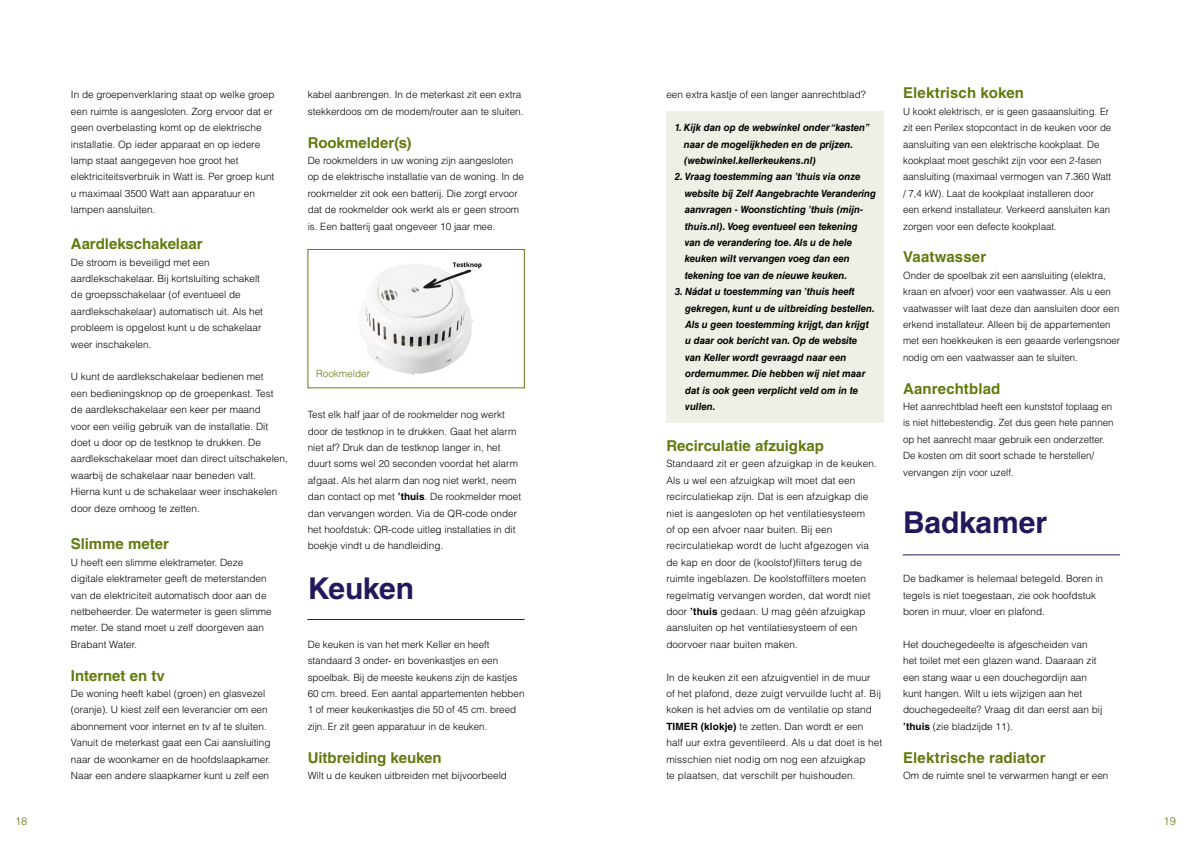
<style>
.page{position:relative;width:1191px;height:842px;background:#fff}
.page>*{position:absolute;margin:0;border:0;box-sizing:border-box;transform-origin:0 0}
.t1{font:700 30px "Helvetica LT Std";letter-spacing:-.01em;color:#23185b}
.t2{font:700 15px "Helvetica LT Std";color:#627b0f}
.t3{font:300 11px "Helvetica LT Std";color:#627b0f}
.t4{font:300 10px/16.4px "Helvetica LT Std";color:#000}
.t5{font:italic 700 10px/16.4px "Helvetica LT Std";color:#000}
.t6{font:300 10px "Helvetica LT Std";color:#627b0f}
.s1{font-weight:700}
</style>
<div class="page">
<div style="left:666px;top:111px;width:217px;height:312px;background:#eef0e5"></div>
<hr style="left:902px;top:554px;width:218px;height:1px;background:#23185b">
<img style="left:360px;top:262px;width:122px;height:113px">
<div style="left:308px;top:249px;width:216px;height:139px;border:1px solid #627b0f"></div>
<hr style="left:307px;top:619px;width:217px;height:1px;background:#23185b">
<p class="t4" style="left:71px;top:87px;width:205px">In de groepenverklaring staat op welke groep een ruimte is aangesloten. Zorg ervoor dat er geen overbelasting komt op de elektrische installatie. Op ieder apparaat en op iedere lamp staat aangegeven hoe groot het elektriciteitsverbruik in Watt is. Per groep kunt u maximaal 3500 Watt aan apparatuur en lampen aansluiten.</p>
<h2 class="t2" style="left:71px;top:235px;width:133px">Aardlekschakelaar</h2>
<p class="t4" style="left:71px;top:254px;width:194px">De stroom is beveiligd met een aardlekschakelaar. Bij kortsluiting schakelt de groepsschakelaar (of eventueel de aardlekschakelaar) automatisch uit. Als het probleem is opgelost kunt u de schakelaar weer inschakelen.</p>
<p class="t4" style="left:71px;top:369px;width:218px">U kunt de aardlekschakelaar bedienen met<br>een bedieningsknop op de groepenkast. Test<br>de aardlekschakelaar een keer per maand<br>voor een veilig gebruik van de installatie. Dit doet u door op de testknop te drukken. De aardlekschakelaar moet dan direct uitschakelen, waarbij de schakelaar naar beneden valt.<br>Hierna kunt u de schakelaar weer inschakelen door deze omhoog te zetten.</p>
<h2 class="t2" style="left:71px;top:535px;width:99px">Slimme meter</h2>
<p class="t4" style="left:71px;top:554px;width:202px">U heeft een slimme elektrameter. Deze digitale elektrameter geeft de meterstanden van de elektriciteit automatisch door aan de netbeheerder. De watermeter is geen slimme meter. De stand moet u zelf doorgeven aan Brabant Water.</p>
<h2 class="t2" style="left:71px;top:666px;width:96px">Internet en tv</h2>
<p class="t4" style="left:71px;top:685px;width:201px">De woning heeft kabel (groen) en glasvezel (oranje). U kiest zelf een leverancier om een abonnement voor internet en tv af te sluiten.<br>Vanuit de meterkast gaat een Cai aansluiting naar de woonkamer en de hoofdslaapkamer.<br>Naar een andere slaapkamer kunt u zelf een</p>
<p class="t4" style="left:308px;top:87px;width:217px">kabel aanbrengen. In de meterkast zit een extra stekkerdoos om de modem/router aan te sluiten.</p>
<h2 class="t2" style="left:308px;top:133px;width:105px">Rookmelder(s)</h2>
<p class="t4" style="left:308px;top:152px;width:218px">De rookmelders in uw woning zijn aangesloten op de elektrische installatie van de woning. In de rookmelder zit ook een batterij. Die zorgt ervoor dat de rookmelder ook werkt als er geen stroom is. Een batterij gaat ongeveer 10 jaar mee.</p>
<p class="t6" style="left:316px;top:367px;width:55px">Rookmelder</p>
<p class="t4" style="left:308px;top:406px;width:215px">Test elk half jaar of de rookmelder nog werkt door de testknop in te drukken. Gaat het alarm niet af? Druk dan de testknop langer in, het duurt soms wel 20 seconden voordat het alarm afgaat. Als het alarm dan nog niet werkt, neem dan contact op met <span class="s1">’thuis</span>. De rookmelder moet dan vervangen worden. Via de QR-code onder het hoofdstuk: QR-code uitleg installaties in dit boekje vindt u de handleiding.</p>
<h1 class="t1" style="left:308px;top:570px;width:108px">Keuken</h1>
<p class="t4" style="left:308px;top:636px;width:218px">De keuken is van het merk Keller en heeft standaard 3 onder- en bovenkastjes en een spoelbak. Bij de meeste keukens zijn de kastjes 60 cm. breed. Een aantal appartementen hebben 1 of meer keukenkastjes die 50 of 45 cm. breed zijn. Er zit geen apparatuur in de keuken.</p>
<h2 class="t2" style="left:308px;top:748px;width:136px">Uitbreiding keuken</h2>
<p class="t4" style="left:308px;top:767px;width:201px">Wilt u de keuken uitbreiden met bijvoorbeeld</p>
<p class="t4" style="left:666px;top:87px;width:201px">een extra kastje of een langer aanrechtblad?</p>
<p class="t5" style="left:684px;top:119px;width:187px;text-indent:-9px">1. Kijk dan op de webwinkel onder “kasten” naar de mogelijkheden en de prijzen. (webwinkel.kellerkeukens.nl)</p>
<p class="t5" style="left:684px;top:169px;width:193px;text-indent:-10px">2. Vraag toestemming aan ’thuis via onze website bij Zelf Aangebrachte Verandering aanvragen - Woonstichting ’thuis (mijn&shy;thuis.nl). Voeg eventueel een tekening van de verandering toe. Als u de hele keuken wilt vervangen voeg dan een tekening toe van de nieuwe keuken.</p>
<p class="t5" style="left:685px;top:283px;width:191px;text-indent:-10px">3. Nádat u toestemming van ’thuis heeft gekregen, kunt u de uitbreiding bestellen.<br>Als u geen toestemming krijgt, dan krijgt u daar ook bericht van. Op de website van Keller wordt gevraagd naar een ordernummer. Die hebben wij niet maar dat is ook geen verplicht veld om in te vullen.</p>
<h2 class="t2" style="left:666px;top:437px;width:159px">Recirculatie afzuigkap</h2>
<p class="t4" style="left:666px;top:456px;width:212px">Standaard zit er geen afzuigkap in de keuken.<br>Als u wel een afzuigkap wilt moet dat een recirculatiekap zijn. Dat is een afzuigkap die niet is aangesloten op het ventilatiesysteem<br>of op een afvoer naar buiten. Bij een recirculatiekap wordt de lucht afgezogen via de kap en door de (koolstof)filters terug de ruimte ingeblazen. De koolstoffilters moeten regelmatig vervangen worden, dat wordt niet door <span class="s1">’thuis</span> gedaan. U mag géén afzuigkap aansluiten op het ventilatiesysteem of een doorvoer naar buiten maken.</p>
<p class="t4" style="left:666px;top:669px;width:217px">In de keuken zit een afzuigventiel in de muur<br>of het plafond, deze zuigt vervuilde lucht af. Bij koken is het advies om de ventilatie op stand <span class="s1">TIMER (klokje)</span> te zetten. Dan wordt er een<br>half uur extra geventileerd. Als u dat doet is het misschien niet nodig om nog een afzuigkap<br>te plaatsen, dat verschilt per huishouden.</p>
<h2 class="t2" style="left:903px;top:84px;width:122px">Elektrisch koken</h2>
<p class="t4" style="left:903px;top:103px;width:210px">U kookt elektrisch, er is geen gasaansluiting. Er zit een Perilex stopcontact in de keuken voor de aansluiting van een elektrische kookplaat. De kookplaat moet geschikt zijn voor een 2-fasen aansluiting (maximaal vermogen van 7.360 Watt / 7,4 kW). Laat de kookplaat installeren door een erkend installateur. Verkeerd aansluiten kan zorgen voor een defecte kookplaat.</p>
<h2 class="t2" style="left:903px;top:248px;width:85px">Vaatwasser</h2>
<p class="t4" style="left:903px;top:267px;width:218px">Onder de spoelbak zit een aansluiting (elektra, kraan en afvoer) voor een vaatwasser. Als u een vaatwasser wilt laat deze dan aansluiten door een erkend installateur. Alleen bij de appartementen met een hoekkeuken is een geaarde verlengsnoer nodig om een vaatwasser aan te sluiten.</p>
<h2 class="t2" style="left:903px;top:379px;width:99px">Aanrechtblad</h2>
<p class="t4" style="left:903px;top:398px;width:212px">Het aanrechtblad heeft een kunststof toplaag en is niet hittebestendig. Zet dus geen hete pannen op het aanrecht maar gebruik een onderzetter.<br>De kosten om dit soort schade te herstellen/ vervangen zijn voor uzelf.</p>
<h1 class="t1" style="left:903px;top:504px;width:145px">Badkamer</h1>
<p class="t4" style="left:903px;top:570px;width:201px">De badkamer is helemaal betegeld. Boren in tegels is niet toegestaan, zie ook hoofdstuk boren in muur, vloer en plafond.</p>
<p class="t4" style="left:903px;top:636px;width:201px">Het douchegedeelte is afgescheiden van het toilet met een glazen wand. Daaraan zit een stang waar u een douchegordijn aan kunt hangen. Wilt u iets wijzigen aan het douchegedeelte? Vraag dit dan eerst aan bij <span class="s1">’thuis</span> (zie bladzijde 11).</p>
<h2 class="t2" style="left:903px;top:748px;width:144px">Elektrische radiator</h2>
<p class="t4" style="left:903px;top:767px;width:207px">Om de ruimte snel te verwarmen hangt er een</p>
<p class="t3" style="left:15px;top:814px;width:14px">18</p>
<p class="t3" style="left:1163px;top:814px;width:14px">19</p>
</div>
